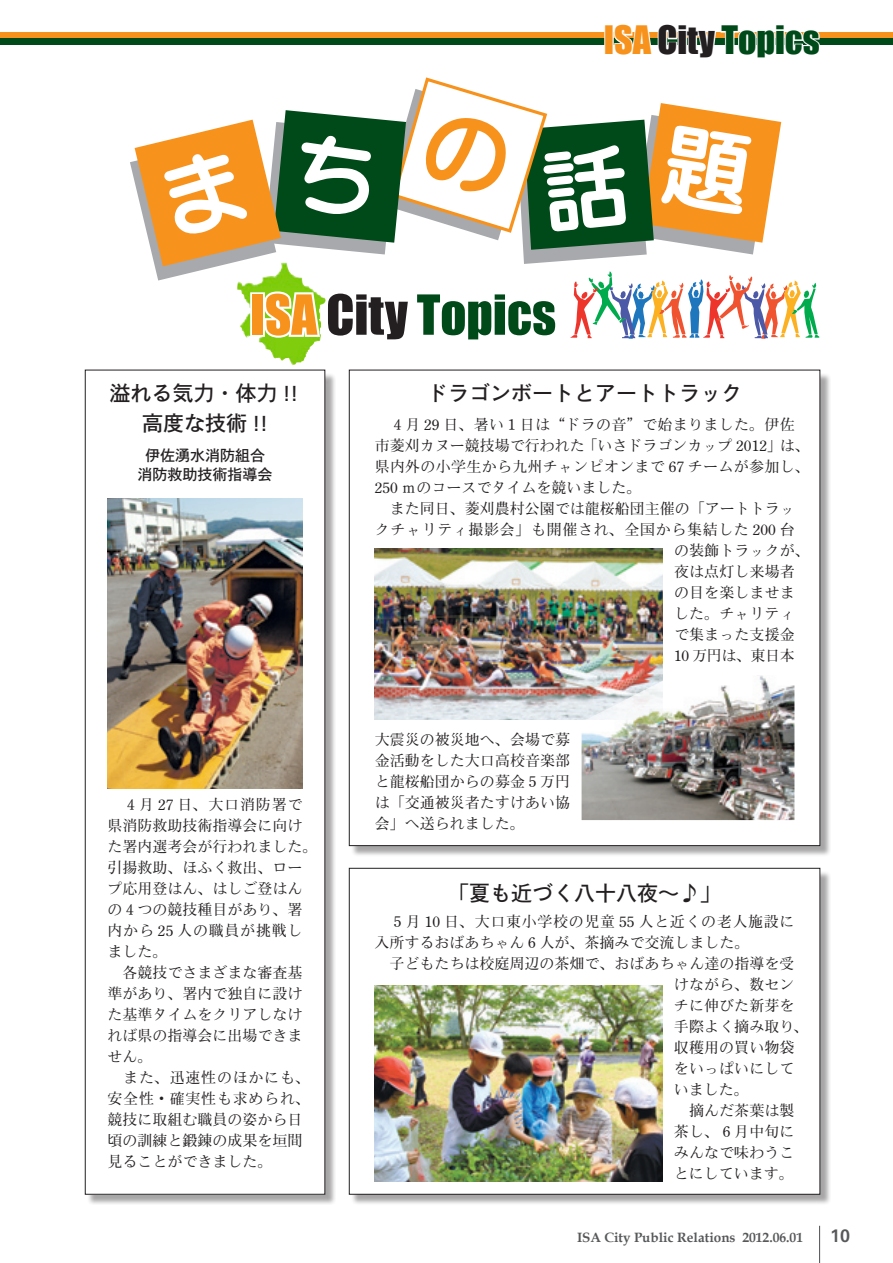
<style>
.page{position:relative;width:893px;height:1263px;background:#fff}
.page>*{position:absolute;margin:0;border:0;box-sizing:border-box;transform-origin:0 0}
.t1{font:51px "Impact";color:#004a1a}
.t2{font:36px "Impact";color:#004a1a}
.t3{font:21px/30px "Iwa O Go Pro Db";color:#231f20;text-align:center}
.t4{font:700 18px "Iwa O Go Pro";color:#57585a}
.t5{font:500 15px/21px "Iwa Min Pro";color:#231f20}
.t6{font:500 15px/21px "Iwa Min Pro";letter-spacing:.02em;color:#231f20}
.t7{font:500 15px "Iwa Min Pro";letter-spacing:.045em;color:#231f20}
.t8{font:15px/19.5px "Iwa O Go Pro Db";color:#231f20;text-align:center}
.t9{font:700 13.5px "Book Antiqua";color:#57585a}
.s1{color:#f7931d}
.s2{color:#231f20}
</style>
<div class="page">
<div style="left:0;top:32px;width:893px;height:6px;background:#f7931d"></div>
<div style="left:0;top:38px;width:893px;height:7px;background:#004a1a"></div>
<img style="left:258px;top:341px;width:60px;height:24px">
<div style="left:351px;top:372px;width:480px;height:485px;background:#231f20;opacity:.4"></div>
<div style="left:349px;top:370px;width:471px;height:476px;background:#fff"></div>
<div style="left:87px;top:372px;width:249px;height:833px;background:#231f20;opacity:.4"></div>
<div style="left:85px;top:370px;width:240px;height:824px;background:#fff"></div>
<div style="left:85px;top:370px;width:240px;height:824px;border:1px solid #231f20"></div>
<hr style="left:819px;top:1226px;width:1px;height:37px;background:#57585a">
<div style="left:604px;top:25px;width:10px;height:30px;border:2px solid #fff"></div>
<svg style="left:612px;top:25px;width:208px;height:30px"></svg>
<div style="left:351px;top:870px;width:480px;height:335px;background:#231f20;opacity:.4"></div>
<div style="left:349px;top:868px;width:471px;height:326px;background:#fff"></div>
<div style="left:349px;top:868px;width:471px;height:326px;border:1px solid #231f20"></div>
<img style="left:107px;top:498px;width:196px;height:290px">
<img style="left:374px;top:549px;width:289px;height:171px">
<img style="left:582px;top:675px;width:212px;height:145px">
<img style="left:375px;top:985px;width:287px;height:196px">
<svg style="left:130px;top:77px;width:689px;height:264px"></svg>
<h2 class="t2" style="left:604px;top:12px;width:217px"><span class="s1">ISA</span> <span class="s2">City</span> Topics</h2>
<h1 class="t1" style="left:250px;top:275px;width:307px"><span class="s1">ISA</span> <span class="s2">City</span> Topics</h1>
<h3 class="t3" style="left:109px;top:378px;width:190px">溢れる気力・体力 !!高度な技術 !!</h3>
<p class="t8" style="left:138px;top:445px;width:136px">伊佐湧水消防組合消防救助技術指導会</p>
<p class="t5" style="left:108px;top:793px;width:211px">　４月 27 日、大口消防署で県消防救助技術指導会に向けた署内選考会が行われました。引揚救助、ほふく救出、ロープ応用登はん、はしご登はんの４つの競技種目があり、署内から 25 人の職員が挑戦しました。<br>　各競技でさまざまな審査基準があり、署内で独自に設けた基準タイムをクリアしなければ県の指導会に出場できません。<br>　また、迅速性のほかにも、安全性・確実性も求められ、競技に取組む職員の姿から日頃の訓練と鍛錬の成果を垣間見ることができました。</p>
<h3 class="t3" style="left:427px;top:378px;width:316px">ドラゴンボートとアートトラック</h3>
<p class="t6" style="left:780px;top:414px;width:31px;text-indent:-405px">　４月 29 日、暑い１日は“ドラの音”で始まりました。伊佐は、</p>
<p class="t5" style="left:375px;top:435px;width:211px">市菱刈カヌー競技場で行われた</p>
<p class="t6" style="left:375px;top:456px;width:436px">県内外の小学生から九州チャンピオンまで 67 チームが参加し、</p>
<p class="t5" style="left:375px;top:477px;width:268px">250 ｍのコースでタイムを競いました。</p>
<p class="t5" style="left:375px;top:498px;width:421px">　また同日、菱刈農村公園では龍桜船団主催の「アートトラッ</p>
<p class="t7" style="left:375px;top:519px;width:422px">クチャリティ撮影会」も開催され、全国から集結した 200 台</p>
<p class="t5" style="left:674px;top:540px;width:137px">の装飾トラックが、</p>
<p class="t5" style="left:674px;top:561px;width:122px">夜は点灯し来場者</p>
<p class="t5" style="left:674px;top:582px;width:122px">の目を楽しませま</p>
<p class="t5" style="left:674px;top:603px;width:122px">した。チャリティ</p>
<p class="t5" style="left:674px;top:624px;width:122px">で集まった支援金</p>
<p class="t5" style="left:674px;top:645px;width:122px">10 万円は、東日本</p>
<p class="t5" style="left:582px;top:435px;width:201px">「いさドラゴンカップ 2012」</p>
<p class="t5" style="left:375px;top:729px;width:197px;text-align:justify">大震災の被災地へ、会場で募金活動をした大口高校音楽部と龍桜船団からの募金５万円は「交通被災者たすけあい協会」へ送られました。</p>
<h3 class="t3" style="left:448px;top:877px;width:274px">「夏も近づく八十八夜~♪「</h3>
<p class="t7" style="left:390px;top:912px;width:406px">５月 10 日、大口東小学校の児童 55 人と近くの老人施設に</p>
<p class="t5" style="left:375px;top:932px;width:376px">入所するおばあちゃん６人が、茶摘みで交流しました。</p>
<p class="t5" style="left:375px;top:953px;width:421px">　子どもたちは校庭周辺の茶畑で、おばあちゃん達の指導を受</p>
<p class="t5" style="left:674px;top:974px;width:122px">けながら、数セン</p>
<p class="t5" style="left:674px;top:995px;width:122px">チに伸びた新芽を</p>
<p class="t5" style="left:674px;top:1016px;width:136px">手際よく摘み取り、</p>
<p class="t5" style="left:674px;top:1037px;width:122px">収穫用の買い物袋</p>
<p class="t5" style="left:674px;top:1058px;width:122px">をいっぱいにして</p>
<p class="t5" style="left:674px;top:1079px;width:76px">いました。</p>
<p class="t5" style="left:674px;top:1100px;width:122px">　摘んだ茶葉は製</p>
<p class="t5" style="left:674px;top:1121px;width:122px">茶し、６月中旬に</p>
<p class="t5" style="left:674px;top:1142px;width:122px">みんなで味わうこ</p>
<p class="t5" style="left:674px;top:1163px;width:121px">とにしています。</p>
<p class="t9" style="left:577px;top:1228px;width:160px">ISA City Public Relations</p>
<p class="t9" style="left:742px;top:1228px;width:62px">2012.06.01</p>
<p class="t4" style="left:830px;top:1223px;width:21px">10</p>
</div>
